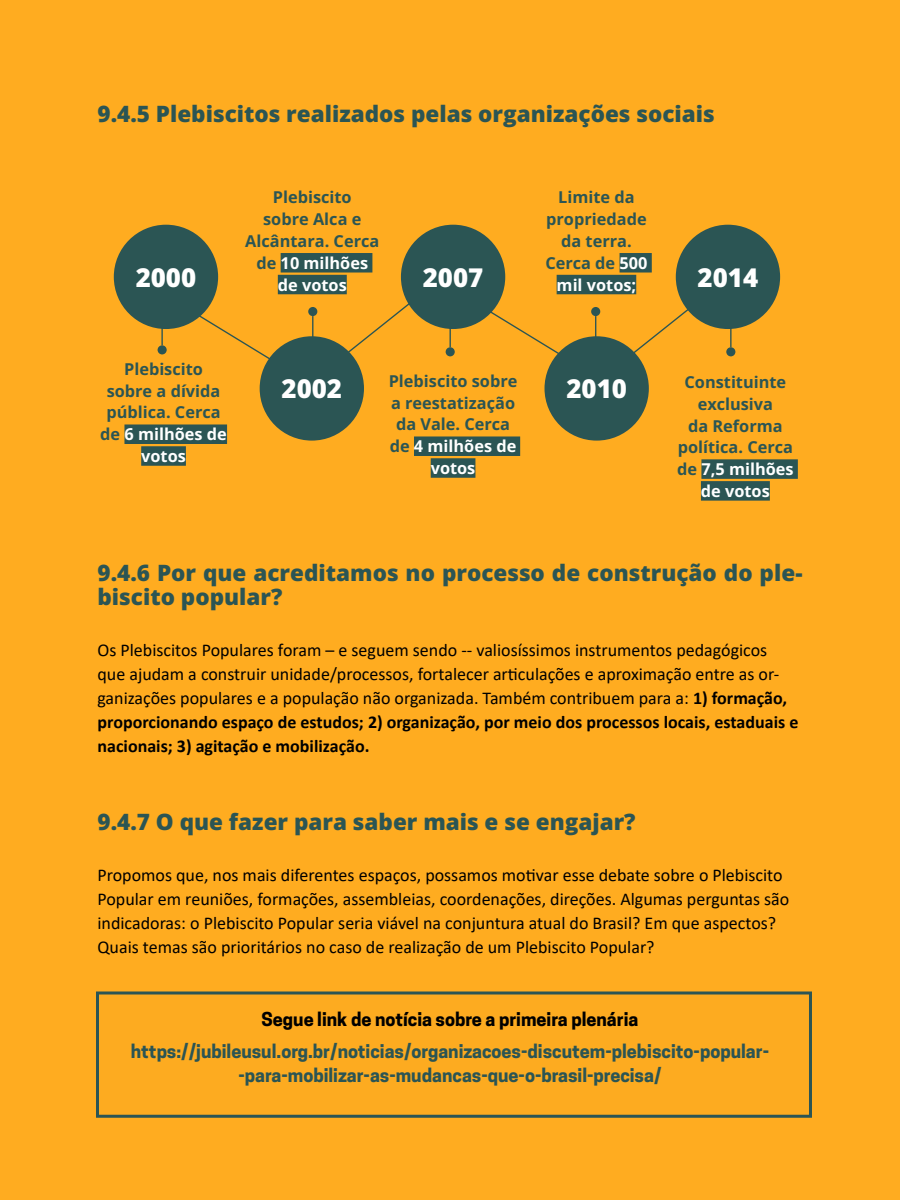
<style>
.page{position:relative;width:900px;height:1200px;background:#ffac20}
.page>*{position:absolute;margin:0;border:0;box-sizing:border-box;transform-origin:0 0}
.subtitulo{font:800 25.8px "Open Sans";color:#fff}
.subtitulo-2{font:800 22.5px/24px "Open Sans";color:#2b5554}
.t1{font:18px/24px "Calibri";color:#000}
.t2{font:700 18px/24px "Cooper Hewitt";color:#2b5554;text-align:center}
.t3{font:700 18px "Cooper Hewitt";color:#000}
.subtitulo-3{font:700 16.35px/21.8px "Open Sans";color:#2b5554;text-align:center}
.s1{color:#fff}
.s2{font-weight:700}
</style>
<div class="page">
<div style="left:114px;top:225px;width:104px;height:104px;background:#2b5554;border-radius:50%"></div>
<div style="left:260px;top:336px;width:104px;height:105px;background:#2b5554;border-radius:50%"></div>
<div style="left:401px;top:225px;width:104px;height:104px;background:#2b5554;border-radius:50%"></div>
<div style="left:545px;top:336px;width:104px;height:105px;background:#2b5554;border-radius:50%"></div>
<div style="left:676px;top:225px;width:104px;height:104px;background:#2b5554;border-radius:50%"></div>
<svg style="left:197px;top:314px;width:77px;height:48px"></svg>
<svg style="left:342px;top:300px;width:71px;height:58px"></svg>
<svg style="left:484px;top:307px;width:77px;height:49px"></svg>
<svg style="left:624px;top:303px;width:72px;height:58px"></svg>
<div style="left:124px;top:424px;width:103px;height:20px;background:#2b5554"></div>
<div style="left:141px;top:446px;width:45px;height:20px;background:#2b5554"></div>
<hr style="left:161px;top:324px;width:2px;height:21px;background:#2b5554">
<div style="left:158px;top:345px;width:9px;height:9px;background:#2b5554;border-radius:50%"></div>
<svg style="left:450px;top:329px;width:1px;height:18px"></svg>
<div style="left:446px;top:347px;width:9px;height:9px;background:#2b5554;border-radius:50%"></div>
<hr style="left:730px;top:326px;width:2px;height:21px;background:#2b5554">
<div style="left:726px;top:347px;width:9px;height:9px;background:#2b5554;border-radius:50%"></div>
<svg style="left:312px;top:316px;width:1px;height:20px"></svg>
<div style="left:308px;top:307px;width:9px;height:9px;background:#2b5554;border-radius:50%"></div>
<svg style="left:595px;top:316px;width:1px;height:20px"></svg>
<div style="left:591px;top:307px;width:9px;height:9px;background:#2b5554;border-radius:50%"></div>
<div style="left:281px;top:253px;width:91px;height:20px;background:#2b5554"></div>
<div style="left:278px;top:275px;width:69px;height:19px;background:#2b5554"></div>
<div style="left:414px;top:436px;width:106px;height:20px;background:#2b5554"></div>
<div style="left:431px;top:458px;width:44px;height:20px;background:#2b5554"></div>
<div style="left:701px;top:459px;width:97px;height:20px;background:#2b5554"></div>
<div style="left:701px;top:481px;width:69px;height:20px;background:#2b5554"></div>
<div style="left:620px;top:253px;width:32px;height:20px;background:#2b5554"></div>
<div style="left:557px;top:275px;width:79px;height:19px;background:#2b5554"></div>
<div style="left:96px;top:992px;width:716px;height:126px;border:3px solid #2b5554"></div>
<div style="left:98px;top:993px;width:712px;height:123px;background:#fdab20"></div>
<p class="subtitulo-2" style="left:98px;top:101px;width:619px">9.4.5 Plebiscitos realizados pelas organizações sociais</p>
<p class="subtitulo" style="left:136px;top:260px;width:62px">2000</p>
<p class="subtitulo-3" style="left:245px;top:186px;width:136px">Plebiscito<br>sobre Alca e<br>Alcântara. Cerca de <span class="s1">10 milhões de votos</span></p>
<p class="subtitulo" style="left:423px;top:260px;width:62px">2007</p>
<p class="subtitulo-3" style="left:545px;top:186px;width:104px">Limite da propriedade da terra.<br>Cerca de <span class="s1">500 mil votos;</span></p>
<p class="subtitulo" style="left:698px;top:260px;width:62px">2014</p>
<p class="subtitulo-3" style="left:100px;top:358px;width:128px">Plebiscito sobre a dívida pública. Cerca de <span class="s1">6 milhões de votos</span></p>
<p class="subtitulo" style="left:282px;top:371px;width:62px">2002</p>
<p class="subtitulo-3" style="left:389px;top:370px;width:130px">Plebiscito sobre a reestatização da Vale. Cerca de <span class="s1">4 milhões de votos</span></p>
<p class="subtitulo-3" style="left:677px;top:371px;width:118px">Constituinte exclusiva<br>da Reforma política. Cerca de <span class="s1">7,5 milhões de votos</span></p>
<p class="subtitulo" style="left:566px;top:371px;width:62px">2010</p>
<p class="subtitulo-2" style="left:98px;top:560px;width:707px">9.4.6 Por que acreditamos no processo de construção do ple&shy;biscito popular?</p>
<p class="t1" style="left:98px;top:637px;width:702px">Os Plebiscitos Populares foram – e seguem sendo -- valiosíssimos instrumentos pedagógicos que ajudam a construir unidade/processos, fortalecer articulações e aproximação entre as or&shy;ganizações populares e a população não organizada. Também contribuem para a: <span class="s2">1) formação, proporcionando espaço de estudos; 2) organização, por meio dos processos locais, estaduais e nacionais; 3) agitação e mobilização.</span></p>
<p class="subtitulo-2" style="left:98px;top:809px;width:540px">9.4.7 O que fazer para saber mais e se engajar?</p>
<p class="t1" style="left:98px;top:862px;width:693px">Propomos que, nos mais diferentes espaços, possamos motivar esse debate sobre o Plebiscito Popular em reuniões, formações, assembleias, coordenações, direções. Algumas perguntas são indicadoras: o Plebiscito Popular seria viável na conjuntura atual do Brasil? Em que aspectos?<br>Quais temas são prioritários no caso de realização de um Plebiscito Popular?</p>
<p class="t3" style="left:262px;top:1009px;width:378px">Segue link de notícia sobre a primeira plenária</p>
<p class="t2" style="left:131px;top:1039px;width:640px">https://jubileusul.org.br/noticias/organizacoes-discutem-plebiscito-popular--para-mobilizar-as-mudancas-que-o-brasil-precisa/</p>
</div>
